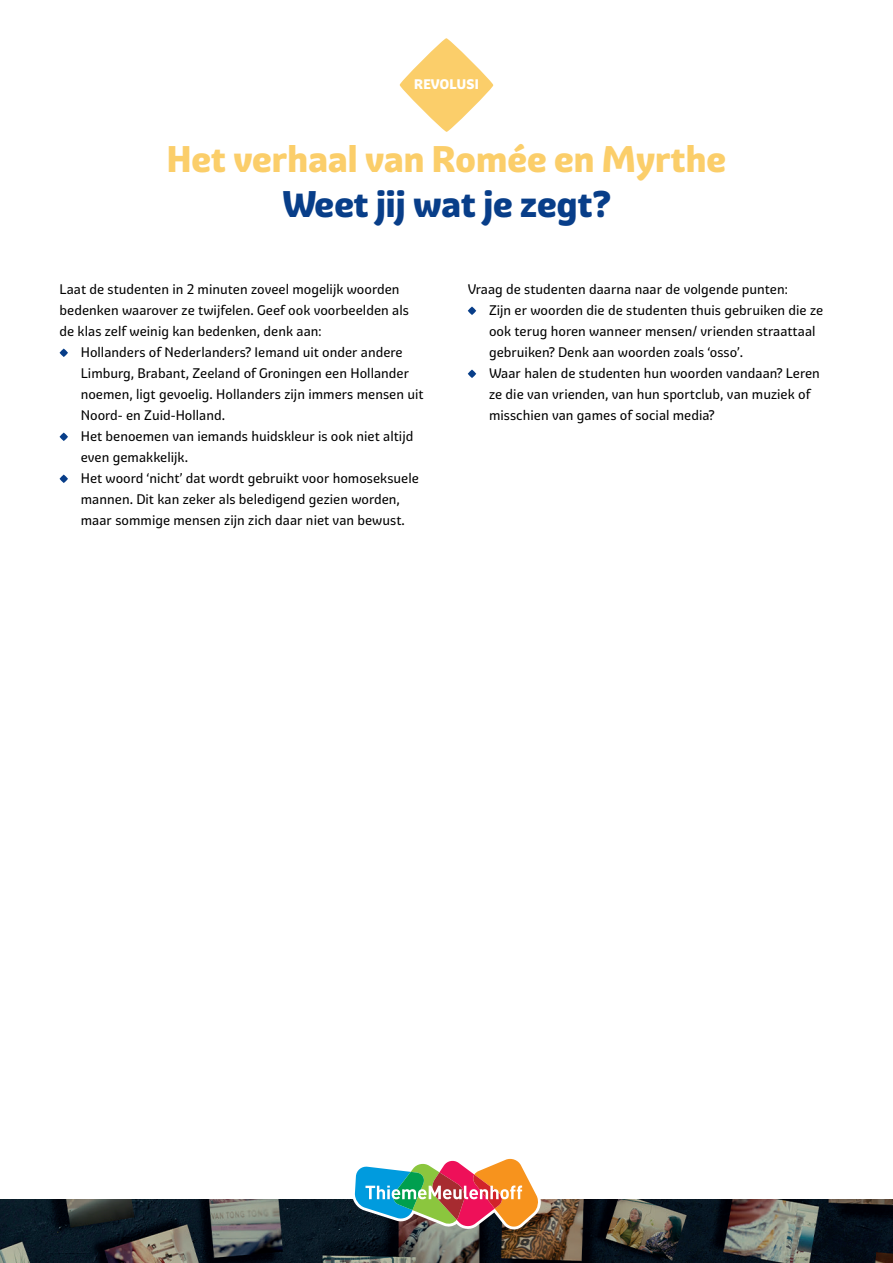
<style>
.page{position:relative;width:893px;height:1263px;background:#fff}
.page>*{position:absolute;margin:0;border:0;box-sizing:border-box;transform-origin:0 0}
.t1{font:800 36px "Graviola";color:#fbce6a}
.t2{font:800 36px "Graviola";color:#083e89}
.t3{font:13.5px/21px "Graviola";color:#000001}
.t4{font:800 13.5px "Graviola";letter-spacing:.015em;color:#fff}
</style>
<div class="page">
<img style="left:0;top:1199px;width:893px;height:64px">
<svg style="left:352px;top:1158px;width:189px;height:72px"></svg>
<svg style="left:59px;top:348px;width:9px;height:9px"></svg>
<svg style="left:59px;top:432px;width:9px;height:9px"></svg>
<svg style="left:59px;top:474px;width:9px;height:9px"></svg>
<svg style="left:467px;top:306px;width:9px;height:9px"></svg>
<svg style="left:467px;top:369px;width:9px;height:9px"></svg>
<svg style="left:399px;top:38px;width:95px;height:94px"></svg>
<p class="t4" style="left:414px;top:75px;width:66px">REVOLUSI</p>
<h1 class="t1" style="left:167px;top:136px;width:561px">Het verhaal van Romée en Myrthe</h1>
<h1 class="t2" style="left:282px;top:181px;width:330px">Weet jij wat je zegt?</h1>
<p class="t3" style="left:60px;top:279px;width:351px">Laat de studenten in 2 minuten zoveel mogelijk woorden bedenken waarover ze twijfelen. Geef ook voorbeelden als de klas zelf weinig kan bedenken, denk aan:</p>
<p class="t3" style="left:81px;top:342px;width:344px">Hollanders of Nederlanders? Iemand uit onder andere Limburg, Brabant, Zeeland of Groningen een Hollander noemen, ligt gevoelig. Hollanders zijn immers mensen uit Noord- en Zuid-Holland.<br>Het benoemen van iemands huidskleur is ook niet altijd even gemakkelijk.<br>Het woord ‘nicht’ dat wordt gebruikt voor homoseksuele mannen. Dit kan zeker als beledigend gezien worden, maar sommige mensen zijn zich daar niet van bewust.</p>
<p class="t3" style="left:489px;top:279px;width:336px;text-indent:-21px">Vraag de studenten daarna naar de volgende punten:<br>Zijn er woorden die de studenten thuis gebruiken die ze ook terug horen wanneer mensen/ vrienden straattaal gebruiken? Denk aan woorden zoals ‘osso’.<br>Waar halen de studenten hun woorden vandaan? Leren ze die van vrienden, van hun sportclub, van muziek of misschien van games of social media?</p>
</div>
